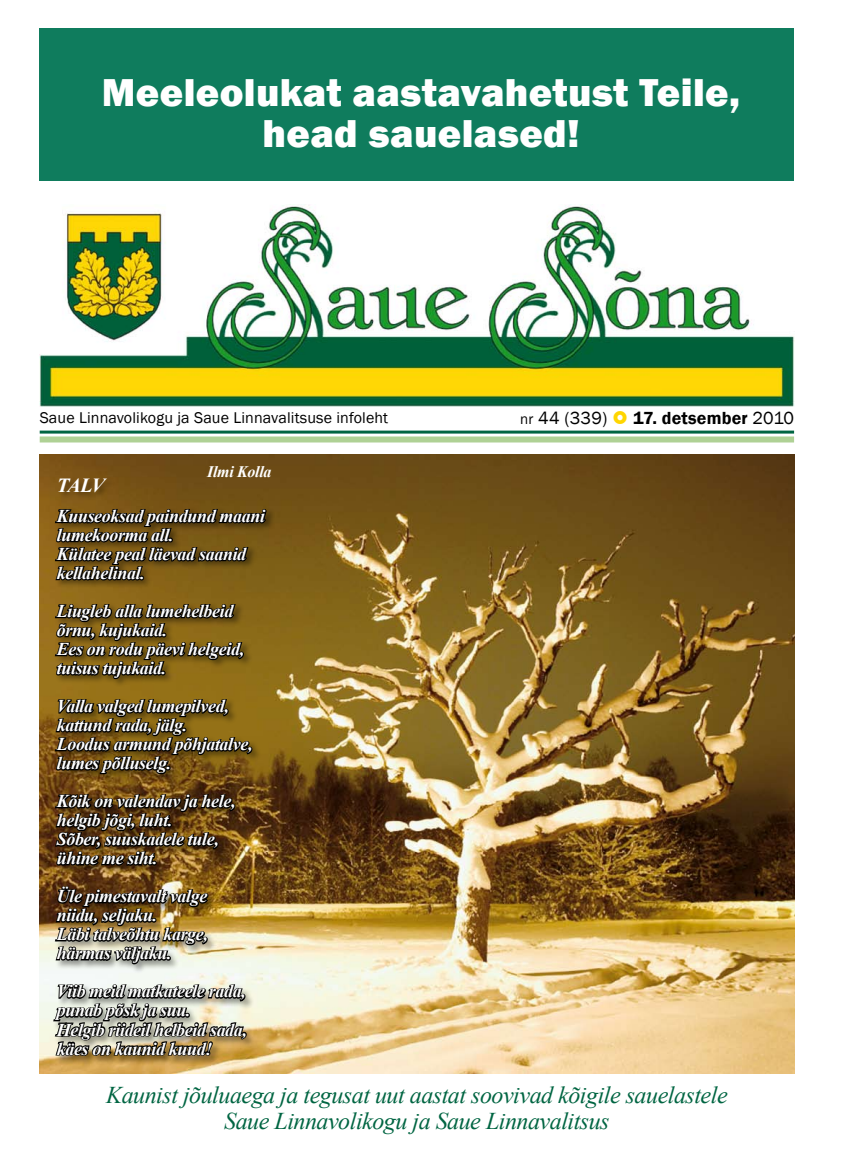
<style>
.page{position:relative;width:865px;height:1163px;background:#fff}
.page>*{position:absolute;margin:0;border:0;box-sizing:border-box;transform-origin:0 0}
.t1{font:800 40px/41px "Franklin Gothic";letter-spacing:.01em;color:#fff;text-align:center}
.t2{font:italic 24px/26px "Times New Roman";letter-spacing:-.02em;color:#006542;text-align:center}
.t3{font:italic 700 20px "Times New Roman";color:#fff}
.t4{font:italic 700 18px/19px "Times New Roman";letter-spacing:-.02em;color:#fff}
.t5{font:600 18px "Franklin Gothic";letter-spacing:.01em;color:#000}
.t6{font:18px "Franklin Gothic";color:#000}
.t7{font:16px "Franklin Gothic";letter-spacing:.01em;color:#000}
.t8{font:italic 700 16px "Times New Roman";letter-spacing:-.02em;color:#fff}
.s1{font-size:15px}
.s2{font-weight:400}
</style>
<div class="page">
<img style="left:40px;top:204px;width:754px;height:202px">
<hr style="left:40px;top:430px;width:754px;height:3px;background:#006542">
<div style="left:40px;top:436px;width:754px;height:6px;background:#afd195"></div>
<img style="left:40px;top:454px;width:754px;height:619px">
<div style="left:52px;top:477px;width:223px;height:587px;background:#000;opacity:.4"></div>
<svg style="left:53px;top:503px;width:215px;height:83px;background:#4e390d"></svg>
<svg style="left:53px;top:598px;width:192px;height:82px;background:#523e0d"></svg>
<svg style="left:53px;top:693px;width:200px;height:84px;background:#513b0c"></svg>
<svg style="left:53px;top:788px;width:183px;height:84px;background:#462e0f"></svg>
<img style="left:52px;top:884px;width:196px;height:177px">
<div style="left:40px;top:28px;width:754px;height:152px;background:#0f7c5d"></div>
<h1 class="t1" style="left:102px;top:72px;width:639px">Meeleolukat aastavahetust Teile, head sauelased!</h1>
<p class="t7" style="left:40px;top:408px;width:350px">Saue Linnavolikogu ja Saue Linnavalitsuse infoleht</p>
<p class="t6" style="left:520px;top:407px;width:89px"><span class="s1">nr</span> 44 (339)</p>
<p class="t5" style="left:633px;top:407px;width:162px">17. detsember <span class="s2">2010</span></p>
<p class="t8" style="left:207px;top:460px;width:66px">Ilmi Kolla</p>
<p class="t3" style="left:57px;top:471px;width:50px">TALV</p>
<p class="t4" style="left:57px;top:506px;width:210px">Kuuseoksad paindund maani lumekoorma all.<br>Külatee peal läevad saanid kellahelinal.</p>
<p class="t4" style="left:57px;top:601px;width:189px">Liugleb alla lumehelbeid õrnu, kujukaid.<br>Ees on rodu päevi helgeid, tuisus tujukaid.</p>
<p class="t4" style="left:57px;top:696px;width:197px">Valla valged lumepilved, kattund rada, jälg.<br>Loodus armund põhjatalve, lumes põlluselg.</p>
<p class="t4" style="left:57px;top:791px;width:180px">Kõik on valendav ja hele, helgib jõgi, luht.<br>Sõber, suuskadele tule, ühine me siht.</p>
<p class="t4" style="left:57px;top:886px;width:153px">Üle pimestavalt valge niidu, seljaku.<br>Läbi talveõhtu karge, härmas väljaku.</p>
<p class="t4" style="left:57px;top:981px;width:192px">Viib meid matkateele rada, punab põsk ja suu.<br>Helgib riideil helbeid sada, käes on kaunid kuud!</p>
<h2 class="t2" style="left:106px;top:1080px;width:623px">Kaunist jõuluaega ja tegusat uut aastat soovivad kõigile sauelastele<br>Saue Linnavolikogu ja Saue Linnavalitsus</h2>
</div>
